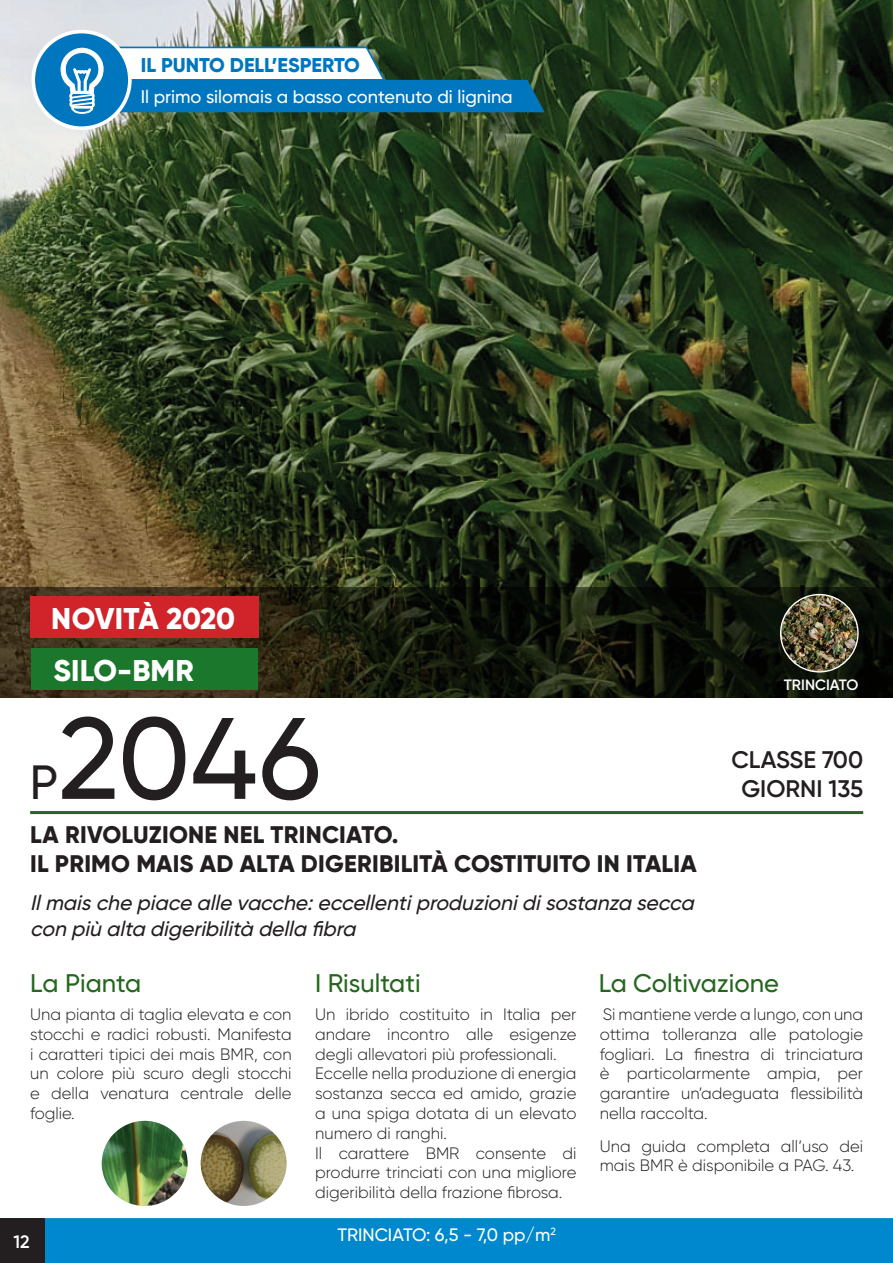
<style>
.page{position:relative;width:893px;height:1263px;background:#fff}
.page>*{position:absolute;margin:0;border:0;box-sizing:border-box;transform-origin:0 0}
.t1{font:500 115.5px "Gilroy";color:#231f20}
.t2{font:500 48px "Gilroy";color:#231f20}
.t3{font:800 30px/51.8px "Gilroy";letter-spacing:.005em;color:#fff}
.t4{font:500 25.5px "Gilroy";color:#25661f}
.t5{font:800 24px "Gilroy";letter-spacing:.01em;color:#231f20}
.t6{font:600 24px "Gilroy";color:#231f20}
.t7{font:italic 500 21px "Gilroy";color:#231f20}
.t8{font:800 19.95px "Gilroy";color:#0076be}
.t9{font:500 18.15px "Gilroy";color:#fff}
.t10{font:500 18px "Gilroy";color:#fff}
.t11{font:600 18px "Gilroy";color:#fff}
.t12{font:300 16.5px/19.8px "Gilroy";color:#231f20;text-align:justify}
.t13{font:600 15px "Gilroy";color:#fff}
.s1{font-style:inherit}
</style>
<div class="page">
<div style="left:45px;top:1218px;width:848px;height:45px;background:#0088ce"></div>
<hr style="left:30px;top:811px;width:833px;height:3px;background:#25661f">
<img style="left:0;top:0;width:893px;height:587px">
<div style="left:0;top:1218px;width:45px;height:45px;background:#231f20"></div>
<div style="left:33px;top:32px;width:97px;height:96px;background:#0076be;border-radius:50%"></div>
<div style="left:31px;top:30px;width:101px;height:100px;border:4px solid #fff;border-radius:50%"></div>
<svg style="left:61px;top:46px;width:484px;height:68px"></svg>
<svg style="left:0;top:587px;width:893px;height:110px;background:#1b1c0e"></svg>
<img style="left:781px;top:595px;width:77px;height:77px;border-radius:39px">
<div style="left:780px;top:594px;width:79px;height:78px;border:1px solid #fff;border-radius:50%"></div>
<div style="left:30px;top:596px;width:228px;height:41px;background:#d1232a"></div>
<div style="left:31px;top:648px;width:227px;height:41px;background:#1a772c"></div>
<img style="left:101px;top:1120px;width:88px;height:87px;border-radius:44px">
<div style="left:100px;top:1119px;width:89px;height:89px;border:2px solid #fff;border-radius:50%"></div>
<img style="left:200px;top:1120px;width:88px;height:87px;border-radius:44px">
<div style="left:199px;top:1119px;width:89px;height:89px;border:2px solid #fff;border-radius:50%"></div>
<p class="t8" style="left:141px;top:52px;width:220px">IL PUNTO DELL’ESPERTO</p>
<p class="t9" style="left:141px;top:85px;width:373px">Il primo silomais a basso contenuto di lignina</p>
<h3 class="t3" style="left:51px;top:592px;width:185px">NOVITÀ 2020<br>SILO-BMR</h3>
<p class="t1" style="left:58px;top:687px;width:265px">2046</p>
<p class="t2" style="left:30px;top:752px;width:30px">P</p>
<p class="t5" style="left:30px;top:820px;width:370px">LA RIVOLUZIONE NEL TRINCIATO.</p>
<p class="t5" style="left:30px;top:849px;width:668px">IL PRIMO MAIS AD ALTA DIGERIBILITÀ COSTITUITO IN ITALIA</p>
<p class="t7" style="left:30px;top:890px;width:670px">Ilmaische piace alle vacche:eccellentiproduzionidisostanza secca</p>
<p class="t7" style="left:30px;top:915px;width:332px">con più alta digeribilità della fibra</p>
<p class="t13" style="left:784px;top:676px;width:76px">TRINCIATO</p>
<p class="t6" style="left:731px;top:745px;width:133px">CLASSE 700</p>
<p class="t6" style="left:741px;top:774px;width:123px">GIORNI 135</p>
<h3 class="t4" style="left:30px;top:967px;width:113px"><span class="s1">L</span>a Pianta</h3>
<h3 class="t4" style="left:315px;top:967px;width:107px">I Risultati</h3>
<h3 class="t4" style="left:599px;top:967px;width:182px">La Coltivazione</h3>
<p class="t12" style="left:30px;top:1004px;width:263px">Una pianta di taglia elevata e con stocchi e radici robusti. Manifesta i caratteri tipici dei mais BMR, con un colore più scuro degli stocchi e della venatura centrale delle foglie.</p>
<p class="t12" style="left:315px;top:1004px;width:263px">Un ibrido costituito in Italia per andare incontro alle esigenze degli allevatori più professionali.</p>
<p class="t12" style="left:315px;top:1063px;width:263px">Eccelle nella produzione di energia sostanza secca ed amido, grazie a una spiga dotata di un elevato numero di ranghi.</p>
<p class="t12" style="left:315px;top:1143px;width:263px">Il carattere BMR consente di produrre trinciati con una migliore digeribilità della frazione fibrosa.</p>
<p class="t11" style="left:13px;top:1230px;width:18px">12</p>
<p class="t10" style="left:337px;top:1223px;width:220px">TRINCIATO: 6,5 - 7,0 pp/m<sup>2</sup></p>
<p class="t12" style="left:600px;top:1004px;width:265px">Si mantiene verde a lungo, con una ottima tolleranza alle patologie fogliari. La finestra di trinciatura è particolarmente ampia, per garantire un’adeguata flessibilità nella raccolta.</p>
<p class="t12" style="left:600px;top:1136px;width:265px">Una guida completa all’uso dei mais BMR è disponibile a PAG. 43.</p>
</div>
